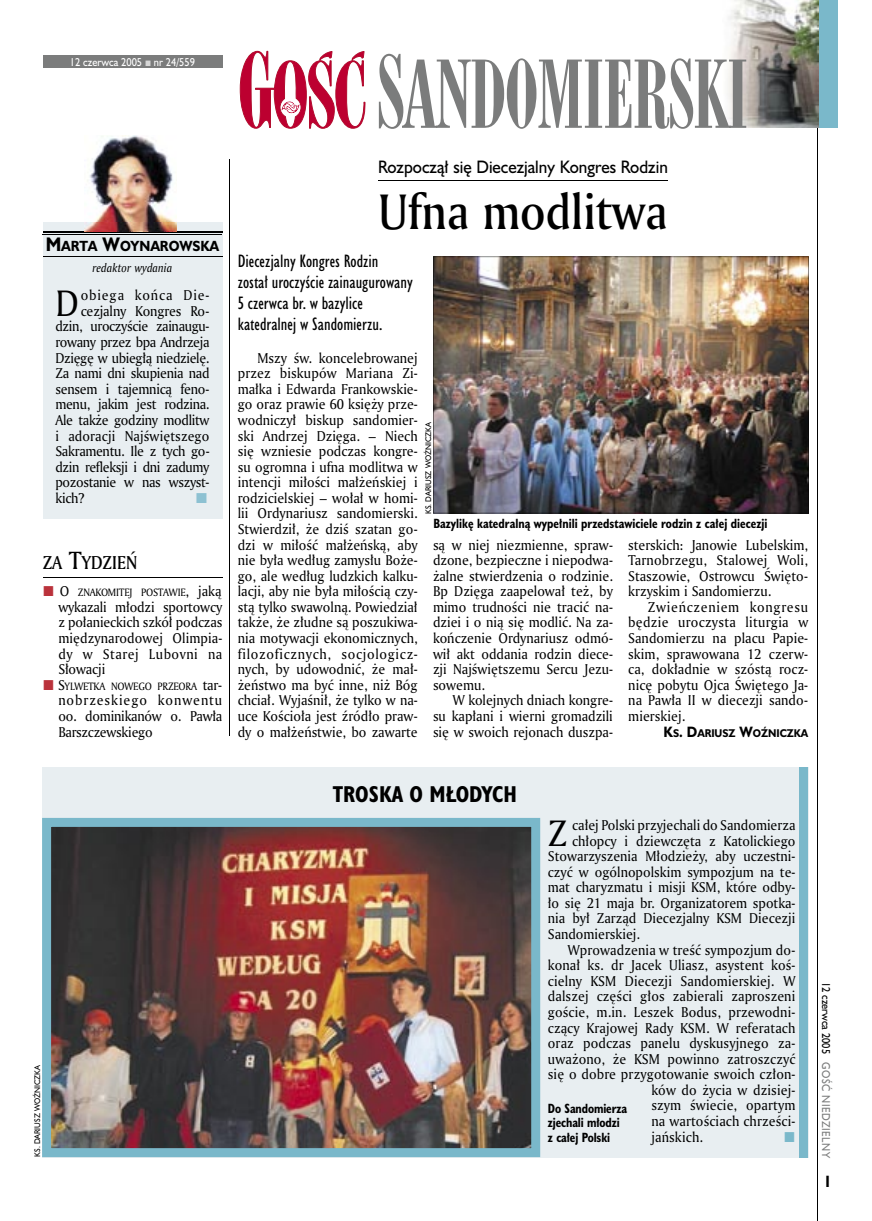
<style>
.page{position:relative;width:872px;height:1221px;background:#fff}
.page>*{position:absolute;margin:0;border:0;box-sizing:border-box;transform-origin:0 0}
.t1{font:90px "Modern 735 PL";letter-spacing:-.015em;color:#7b7c7c;scale:.9 1}
.t2{font:48px "Amerigo Md PL";color:#000;scale:.9 1}
.t3{font:35.55px "Amerigo PL";color:#000;scale:.94 1}
.t4{font:700 21px "Humanst 521 Cn PL";color:#000}
.t5{font:18px "Amerigo Md PL";color:#000;scale:.9 1}
.t6{font:16.5px/21px "Humanst 521 Cn PL";color:#000}
.t7{font:16.5px "Humanst 521 PL";color:#000;scale:.94 1}
.t8{font:700 15px "Humanst 521 Cn PL";color:#000;scale:.94 1}
.t9{font:13.8px/15.6px "Amerigo PL";color:#000;text-align:justify;scale:.94 1}
.t10{font:13.8px "Amerigo PL";letter-spacing:-.025em;color:#000;scale:.94 1}
.t11{font:13.8px "Amerigo PL";letter-spacing:-.02em;color:#000;scale:.94 1}
.t12{font:13.8px "Amerigo PL";letter-spacing:.07em;color:#000;scale:.94 1}
.t13{font:700 13.5px "Humanst 521 PL";color:#000;scale:.9 1}
.t14{font:700 12.3px/14.4px "Humanst 521 Cn PL";color:#000;scale:.94 1}
.t15{font:italic 11.7px "Amerigo PL";color:#000;scale:.94 1}
.t16{font:10.5px "Humanst 521 PL";color:#fff;scale:.9 1}
.t17{font:10.5px "Humanst 521 PL";letter-spacing:.05em;color:#7b7c7c;scale:.9 1}
.t18{font:10.5px "Humanst 521 PL";color:#000;scale:.9 1}
.t19{font:10.35px "Amerigo PL";letter-spacing:-.025em;color:#000;scale:.94 1}
.t20{font:700 10.35px "Humanst 521 PL";color:#000;scale:.9 1}
.t21{font:7.5px "Humanst 521 PL";color:#000;scale:.94 1}
.s1{font-size:18px}
.s2{font-size:24px}
.s3{font-size:13.8px}
.s4{font-size:96px}
</style>
<div class="page">
<div style="left:818px;top:0;width:19px;height:128px;background:#7ab8ca"></div>
<hr style="left:817px;top:0;width:1px;height:1220px;background:#000">
<img style="left:727px;top:0;width:91px;height:128px">
<svg style="left:240px;top:51px;width:125px;height:78px"></svg>
<div style="left:43px;top:55px;width:179px;height:13px;background:#7b7c7c"></div>
<div style="left:42px;top:766px;width:766px;height:391px;background:#e8eef1"></div>
<img style="left:42px;top:817px;width:498px;height:339px">
<div style="left:799px;top:766px;width:8px;height:391px;background:#7ab8ca"></div>
<div style="left:43px;top:222px;width:179px;height:296px;background:#e8eef1"></div>
<hr style="left:230px;top:159px;width:1px;height:576px;background:#000">
<hr style="left:378px;top:180px;width:290px;height:1px;background:#000">
<img style="left:433px;top:256px;width:375px;height:257px">
<hr style="left:43px;top:231px;width:179px;height:2px;background:#000">
<hr style="left:43px;top:234px;width:179px;height:1px;background:#000">
<hr style="left:43px;top:256px;width:179px;height:1px;background:#000">
<img style="left:85px;top:135px;width:92px;height:97px">
<hr style="left:43px;top:577px;width:179px;height:1px;background:#000">
<p class="t16" style="left:70px;top:55px;width:140px">12 czerwca 2005 nr 24/559</p>
<p class="t13" style="left:46px;top:236px;width:194px"><span class="s1">M</span>ARTA <span class="s1">W</span>OYNAROWSKA</p>
<p class="t15" style="left:93px;top:260px;width:86px">redaktor wydania</p>
<h3 class="t3" style="left:55px;top:279px;width:27px">D</h3>
<p class="t12" style="left:81px;top:286px;width:138px">obiega końca Die-</p>
<p class="t9" style="left:81px;top:303px;width:138px">cezjalny Kongres Ro-</p>
<p class="t10" style="left:55px;top:317px;width:165px">dzin, uroczyście zainaugu-</p>
<p class="t10" style="left:55px;top:333px;width:165px">rowany przez bpa Andrzeja</p>
<p class="t10" style="left:55px;top:348px;width:165px">Dzięgę w ubiegłą niedzielę.</p>
<p class="t10" style="left:55px;top:364px;width:165px">Za nami dni skupienia nad</p>
<p class="t11" style="left:55px;top:379px;width:165px">sensem i tajemnicą feno-</p>
<p class="t10" style="left:55px;top:395px;width:165px">menu, jakim jest rodzina.</p>
<p class="t10" style="left:55px;top:411px;width:165px">Ale także godziny modlitw</p>
<p class="t9" style="left:55px;top:427px;width:165px">i adoracji Najświętszego</p>
<p class="t10" style="left:55px;top:442px;width:165px">Sakramentu. Ile z tych go-</p>
<p class="t10" style="left:55px;top:457px;width:165px">dzin refleksji i dni zadumy</p>
<p class="t10" style="left:55px;top:473px;width:165px">pozostanie w nas wszyst-</p>
<p class="t9" style="left:55px;top:489px;width:32px">kich?</p>
<h3 class="t5" style="left:43px;top:550px;width:107px">ZA <span class="s2">T</span>YDZIEŃ</h3>
<p class="t19" style="left:60px;top:585px;width:174px"><span class="s3">O</span> ZNAKOMITEJ POSTAWIE<span class="s3">, jaką</span></p>
<p class="t9" style="left:58px;top:598px;width:176px">wykazali młodzi sportowcy z połanieckich szkół podczas międzynarodowej Olimpia&shy;dy w Starej Lubovni na Słowacji</p>
<p class="t19" style="left:58px;top:679px;width:176px"><span class="s3">S</span>YLWETKA NOWEGO PRZEORA <span class="s3">tar-</span></p>
<p class="t9" style="left:58px;top:692px;width:176px">nobrzeskiego konwentu oo. dominikanów o. Pawła Barszczewskiego</p>
<h1 class="t1" style="left:376px;top:39px;width:415px"><span class="s4">S</span>ANDOMIERSKI</h1>
<p class="t7" style="left:378px;top:156px;width:310px">Rozpoczął się Diecezjalny Kongres Rodzin</p>
<h2 class="t2" style="left:378px;top:180px;width:323px">Ufna modlitwa</h2>
<p class="t6" style="left:238px;top:250px;width:176px">Diecezjalny Kongres Rodzin został uroczyście zainaugurowany<br>5 czerwca br. w bazylice katedralnej w Sandomierzu.</p>
<p class="t9" style="left:238px;top:349px;width:193px;text-indent:20px">Mszy św. koncelebrowanej przez biskupów Mariana Zi&shy;małka i Edwarda Frankowskie&shy;go oraz prawie 60 księży prze&shy;wodniczył biskup sandomier&shy;ski Andrzej Dzięga. – Niech się wzniesie podczas kongre&shy;su ogromna i ufna modlitwa w intencji miłości małżeńskiej i rodzicielskiej – wołał w homi&shy;lii Ordynariusz sandomierski.<br>Stwierdził, że dziś szatan go&shy;dzi w miłość małżeńską, aby nie była według zamysłu Boże&shy;go, ale według ludzkich kalku&shy;lacji, aby nie była miłością czy&shy;stą tylko swawolną. Powiedział także, że złudne są poszukiwa&shy;nia motywacji ekonomicznych, filozoficznych, socjologicz&shy;nych, by udowodnić, że mał&shy;żeństwo ma być inne, niż Bóg chciał. Wyjaśnił, że tylko w na&shy;uce Kościoła jest źródło praw&shy;dy o małżeństwie, bo zawarte</p>
<p class="t21" style="left:423px;top:513px;width:99px;rotate:-90deg">KS. DARIUSZ WOŹNICZKA</p>
<p class="t14" style="left:433px;top:515px;width:357px">Bazylikę katedralną wypełnili przedstawiciele rodzin z całej diecezji</p>
<p class="t9" style="left:628px;top:536px;width:193px">sterskich: Janowie Lubelskim, Tarnobrzegu, Stalowej Woli, Staszowie, Ostrowcu Święto&shy;krzyskim i Sandomierzu.</p>
<p class="t9" style="left:628px;top:598px;width:193px;text-indent:20px">Zwieńczeniem kongresu będzie uroczysta liturgia w Sandomierzu na placu Papie&shy;skim, sprawowana 12 czerw&shy;ca, dokładnie w szóstą rocz&shy;nicę pobytu Ojca Świętego Ja&shy;na Pawła II w diecezji sando&shy;mierskiej.</p>
<p class="t20" style="left:663px;top:725px;width:162px"><span class="s3">K</span>S<span class="s3">. D</span>ARIUSZ <span class="s3">W</span>OŹNICZKA</p>
<p class="t9" style="left:433px;top:536px;width:193px">są w niej niezmienne, spraw&shy;dzone, bezpieczne i niepodwa&shy;żalne stwierdzenia o rodzinie.<br>Bp Dzięga zaapelował też, by mimo trudności nie tracić na&shy;dziei i o nią się modlić. Na za&shy;kończenie Ordynariusz odmó&shy;wił akt oddania rodzin diece&shy;zji Najświętszemu Sercu Jezu&shy;sowemu.</p>
<p class="t9" style="left:433px;top:692px;width:193px;text-indent:20px">W kolejnych dniach kongre&shy;su kapłani i wierni gromadzili się w swoich rejonach duszpa-</p>
<p class="t21" style="left:32px;top:1156px;width:99px;rotate:-90deg">KS. DARIUSZ WOŹNICZKA</p>
<h3 class="t4" style="left:333px;top:779px;width:186px">TROSKA O MŁODYCH</h3>
<h3 class="t3" style="left:548px;top:809px;width:22px">Z</h3>
<p class="t9" style="left:572px;top:816px;width:239px">całej Polski przyjechali do Sandomierza</p>
<p class="t9" style="left:572px;top:832px;width:239px">chłopcy i dziewczęta z Katolickiego</p>
<p class="t9" style="left:548px;top:848px;width:265px">Stowarzyszenia Młodzieży, aby uczestni-</p>
<p class="t9" style="left:548px;top:863px;width:265px">czyć w ogólnopolskim sympozjum na te-</p>
<p class="t9" style="left:548px;top:879px;width:265px">mat charyzmatu i misji KSM, które odby-</p>
<p class="t9" style="left:548px;top:894px;width:265px">ło się 21 maja br. Organizatorem spotka-</p>
<p class="t9" style="left:548px;top:910px;width:265px">nia był Zarząd Diecezjalny KSM Diecezji</p>
<p class="t9" style="left:548px;top:925px;width:100px">Sandomierskiej.</p>
<p class="t9" style="left:567px;top:941px;width:244px">Wprowadzenia w treść sympozjum do-</p>
<p class="t9" style="left:548px;top:957px;width:265px">konał ks. dr Jacek Uliasz, asystent koś-</p>
<p class="t9" style="left:548px;top:972px;width:265px">cielny KSM Diecezji Sandomierskiej. W</p>
<p class="t9" style="left:548px;top:988px;width:265px">dalszej części głos zabierali zaproszeni</p>
<p class="t9" style="left:548px;top:1003px;width:265px">goście, m.in. Leszek Bodus, przewodni-</p>
<p class="t9" style="left:548px;top:1019px;width:265px">czący Krajowej Rady KSM. W referatach</p>
<p class="t9" style="left:548px;top:1034px;width:265px">oraz podczas panelu dyskusyjnego za-</p>
<p class="t9" style="left:548px;top:1050px;width:265px">uważono, że KSM powinno zatroszczyć</p>
<p class="t9" style="left:548px;top:1066px;width:265px">się o dobre przygotowanie swoich człon-</p>
<p class="t9" style="left:651px;top:1081px;width:155px">ków do życia w dzisiej-</p>
<p class="t9" style="left:651px;top:1097px;width:155px">szym świecie, opartym</p>
<p class="t9" style="left:651px;top:1112px;width:155px">na wartościach chrześci-</p>
<p class="t9" style="left:651px;top:1128px;width:56px">jańskich.</p>
<p class="t14" style="left:548px;top:1100px;width:86px">Do Sandomierza zjechali młodzi z całej Polski</p>
<p class="t18" style="left:833px;top:981px;width:82px;rotate:90deg">12 czerwca 2005</p>
<p class="t17" style="left:833px;top:1062px;width:108px;rotate:90deg">GOŚĆ NIEDZIELNY</p>
<p class="t8" style="left:825px;top:1171px;width:6px">I</p>
</div>
